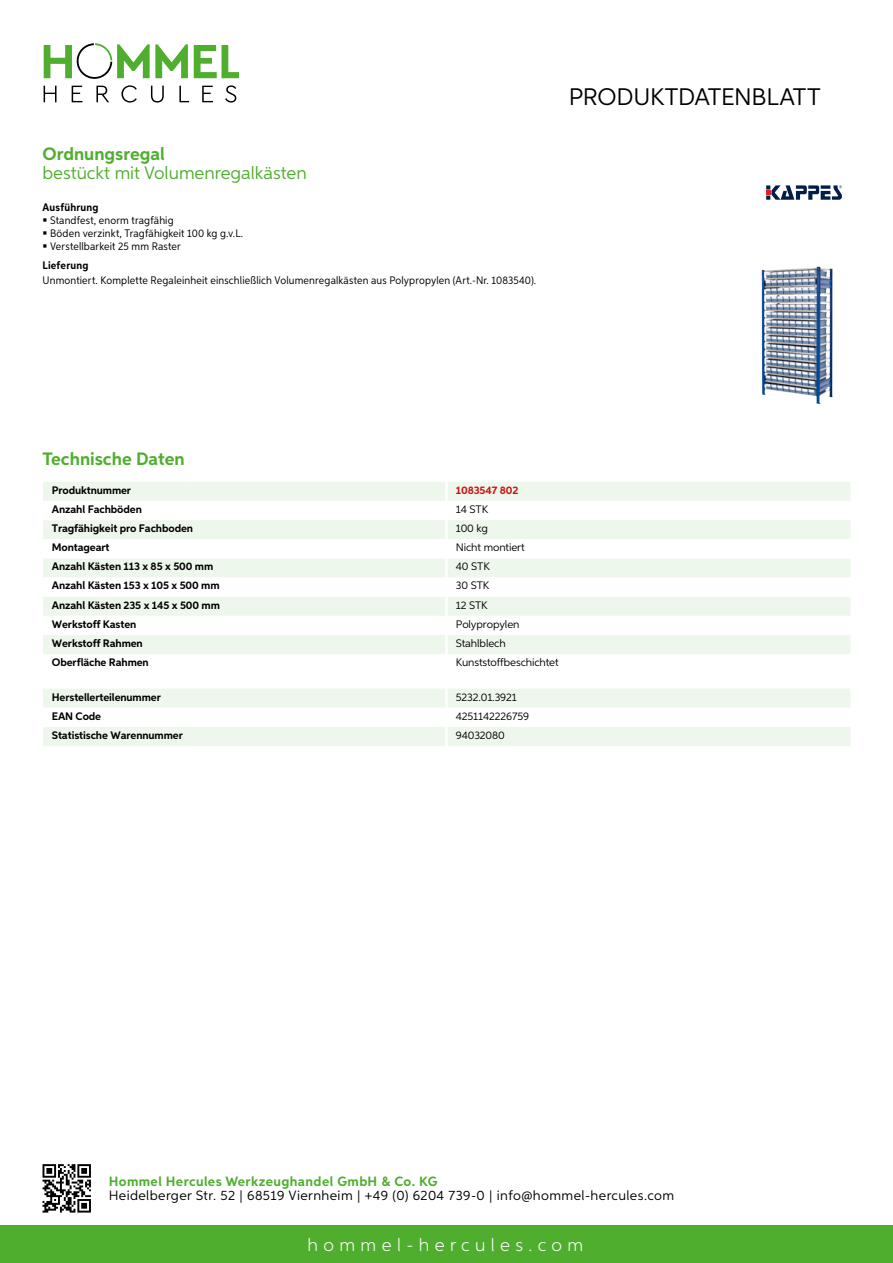
<style>
.page{position:relative;width:893px;height:1263px;background:#fff}
.page>*{position:absolute;margin:0;border:0;box-sizing:border-box;transform-origin:0 0}
.t1{font:24px "Aspira";letter-spacing:-.01em;color:#000}
.t2{font:18px "Aspira";color:#50ae2f}
.t3{font:700 18px "Aspira";color:#50ae2f}
.t4{font:300 18px "Aspira";letter-spacing:.3em;color:#fff}
.t5{font:13.5px "Aspira";letter-spacing:.03em;color:#000}
.t6{font:700 13.5px "Aspira";letter-spacing:.03em;color:#50ae2f}
.t7{font:700 10.95px "Aspira";letter-spacing:-.01em;color:#000}
.t8{font:10.95px/12.8px "Aspira Nar";letter-spacing:.015em;color:#000}
.t9{font:10.95px "Aspira";letter-spacing:-.01em;color:#000}
.t10{font:700 10.95px "Aspira Nar";letter-spacing:.02em;color:#000}
.t11{font:700 10.95px "Aspira";letter-spacing:-.01em;color:#cd1013}
</style>
<div class="page">
<div style="left:0;top:1226px;width:893px;height:37px;background:#50ae2f"></div>
<svg style="left:43px;top:1164px;width:48px;height:48px"></svg>
<svg style="left:194px;top:45px;width:45px;height:33px"></svg>
<svg style="left:44px;top:43px;width:144px;height:36px"></svg>
<svg style="left:44px;top:86px;width:13px;height:16px"></svg>
<svg style="left:72px;top:86px;width:10px;height:16px"></svg>
<svg style="left:96px;top:86px;width:13px;height:16px"></svg>
<svg style="left:121px;top:85px;width:16px;height:18px"></svg>
<svg style="left:151px;top:86px;width:13px;height:17px"></svg>
<svg style="left:179px;top:86px;width:10px;height:16px"></svg>
<svg style="left:202px;top:86px;width:11px;height:16px"></svg>
<svg style="left:225px;top:85px;width:11px;height:18px"></svg>
<div style="left:43px;top:482px;width:807px;height:19px;background:#eef7eb"></div>
<svg style="left:43px;top:520px;width:807px;height:134px;fill:#eef7eb"></svg>
<hr style="left:445px;top:482px;width:3px;height:19px;background:#fff">
<hr style="left:445px;top:520px;width:3px;height:19px;background:#fff">
<hr style="left:445px;top:539px;width:3px;height:19px;background:#fff">
<hr style="left:445px;top:558px;width:3px;height:19px;background:#fff">
<hr style="left:445px;top:577px;width:3px;height:20px;background:#fff">
<hr style="left:445px;top:597px;width:3px;height:19px;background:#fff">
<hr style="left:445px;top:616px;width:3px;height:19px;background:#fff">
<hr style="left:445px;top:635px;width:3px;height:19px;background:#fff">
<svg style="left:43px;top:689px;width:807px;height:57px"></svg>
<hr style="left:445px;top:727px;width:3px;height:19px;background:#fff">
<img style="left:762px;top:267px;width:71px;height:137px">
<svg style="left:766px;top:185px;width:76px;height:15px"></svg>
<h2 class="t3" style="left:43px;top:142px;width:124px">Ordnungsregal</h2>
<h2 class="t2" style="left:43px;top:162px;width:266px">bestückt mit Volumenregalkästen</h2>
<p class="t10" style="left:43px;top:201px;width:58px">Ausführung</p>
<p class="t8" style="left:50px;top:214px;width:195px">Standfest, enorm tragfähig<br>Böden verzinkt, Tragfähigkeit 100 kg g.v.L.<br>Verstellbarkeit 25 mm Raster</p>
<p class="t10" style="left:43px;top:258px;width:47px">Lieferung</p>
<p class="t8" style="left:43px;top:274px;width:495px">Unmontiert. Komplette Regaleinheit einschließlich Volumenregalkästen aus Polypropylen (Art.-Nr. 1083540).</p>
<h1 class="t1" style="left:569px;top:82px;width:253px">Produktdatenblatt</h1>
<h2 class="t3" style="left:43px;top:448px;width:144px">Technische Daten</h2>
<p class="t7" style="left:52px;top:483px;width:81px">Produktnummer</p>
<p class="t11" style="left:456px;top:483px;width:64px">1083547 802</p>
<p class="t7" style="left:52px;top:502px;width:92px">Anzahl Fachböden</p>
<p class="t9" style="left:456px;top:502px;width:27px">14 STK</p>
<p class="t7" style="left:52px;top:521px;width:143px">Tragfähigkeit pro Fachboden</p>
<p class="t9" style="left:456px;top:522px;width:34px">100 kg</p>
<p class="t7" style="left:52px;top:541px;width:59px">Montageart</p>
<p class="t9" style="left:456px;top:541px;width:70px">N icht montiert</p>
<p class="t7" style="left:52px;top:560px;width:163px">Anzahl Kästen 113 x 85 x 500 mm</p>
<p class="t9" style="left:456px;top:560px;width:29px">40 STK</p>
<p class="t7" style="left:52px;top:579px;width:169px">Anzahl Kästen 153 x 105 x 500 mm</p>
<p class="t9" style="left:456px;top:579px;width:29px">30 STK</p>
<p class="t7" style="left:52px;top:598px;width:170px">Anzahl Kästen 235 x 145 x 500 mm</p>
<p class="t9" style="left:456px;top:598px;width:27px">12 STK</p>
<p class="t7" style="left:52px;top:617px;width:86px">Werkstoff Kasten</p>
<p class="t9" style="left:456px;top:617px;width:65px">Polypropylen</p>
<p class="t7" style="left:52px;top:636px;width:92px">Werkstoff Rahmen</p>
<p class="t9" style="left:456px;top:636px;width:51px">Stahlblech</p>
<p class="t7" style="left:52px;top:655px;width:98px">Oberfläche Rahmen</p>
<p class="t9" style="left:456px;top:655px;width:104px">Kunststoffbeschichtet</p>
<p class="t7" style="left:52px;top:690px;width:111px">Herstellerteilenummer</p>
<p class="t9" style="left:456px;top:690px;width:62px">5232.01.3921</p>
<p class="t7" style="left:52px;top:709px;width:51px">EAN Code</p>
<p class="t9" style="left:456px;top:709px;width:75px">4251142226759</p>
<p class="t7" style="left:52px;top:728px;width:132px">Statistische Warennummer</p>
<p class="t9" style="left:456px;top:728px;width:51px">94032080</p>
<p class="t6" style="left:109px;top:1172px;width:330px">Hommel Hercules Werkzeughandel GmbH &amp; Co. KG</p>
<p class="t5" style="left:109px;top:1187px;width:567px">Heidelberger Str. 52 | 68519 Viernheim | +49 (0) 6204 739-0 | info@hommel-hercules.com</p>
<h2 class="t4" style="left:307px;top:1234px;width:277px">hommel-hercules.com</h2>
</div>
